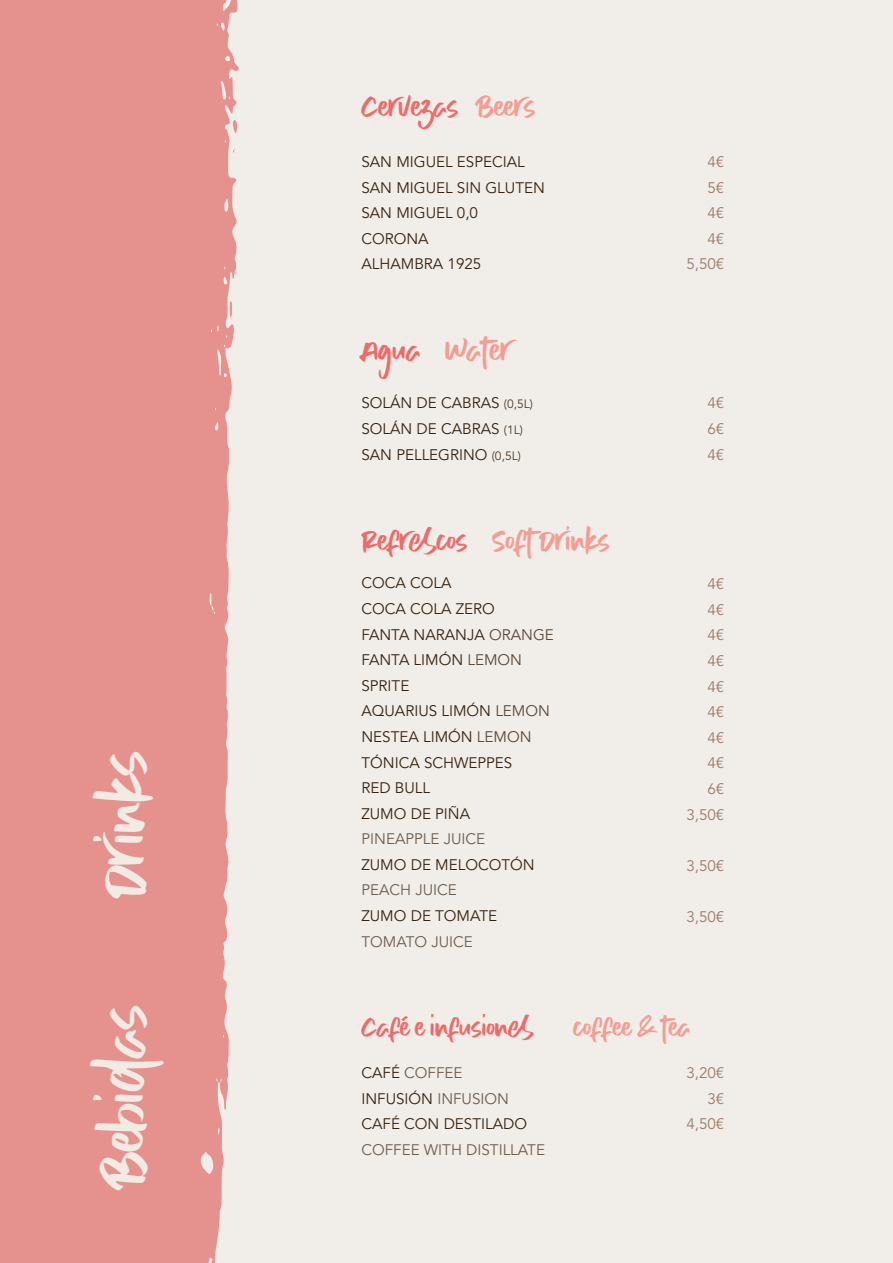
<style>
.page{position:relative;width:893px;height:1263px;background:#f1ede9}
.page>*{position:absolute;margin:0;border:0;box-sizing:border-box;transform-origin:0 0}
.t1{font:47.25px "Hello Mornin";letter-spacing:-.02em;color:#f1ebe4}
.t2{font:24px "Hello Mornin";letter-spacing:-.02em;color:#f49d93}
.t3{font:22.5px "Hello Mornin";letter-spacing:-.02em;color:#f49d93}
.t4{font:22.5px "Hello Mornin";letter-spacing:-.02em;color:#ed6b68}
.t5{font:20.85px "Hello Mornin";letter-spacing:-.02em;color:#ed6b68}
.t6{font:20.85px "Hello Mornin";letter-spacing:-.02em;color:#f49d93}
.t7{font:15.15px/25.7px "Avenir LT Std";color:#362411}
.t8{font:15.15px/25.7px "Avenir LT Std";color:#9d7b69;text-align:right}
.t9{font:15.15px "Avenir LT Std";color:#6e5e4f}
.s1{color:#f49d93}
.s2{color:#ed6b68}
.s3{font-size:12px;color:#4e3923}
.s4{color:#5b4939}
.s5{color:#6e5e4f}
</style>
<div class="page">
<div style="left:0;top:0;width:239px;height:1263px;background:#e5918d"></div>
<svg style="left:232px;top:120px;width:5px;height:13px"></svg>
<svg style="left:230px;top:301px;width:2px;height:17px"></svg>
<svg style="left:233px;top:149px;width:3px;height:4px"></svg>
<img style="left:0;top:890px;width:1px;height:373px">
<h1 class="t1" style="left:95px;top:897px;width:151px;rotate:-90deg">Drinks</h1>
<h1 class="t1" style="left:95px;top:1187px;width:186px;rotate:-90deg">Bebidas</h1>
<h3 class="t4" style="left:361px;top:93px;width:176px">Cervezas <span class="s1">Beers</span></h3>
<p class="t7" style="left:361px;top:149px;width:185px">SAN MIGUEL ESPECIAL<br>SAN MIGUEL SIN GLUTEN<br>SAN MIGUEL 0,0<br>CORONA<br>ALHAMBRA 1925</p>
<h2 class="t2" style="left:361px;top:335px;width:152px"><span class="s2">Agua</span> Water</h2>
<p class="t8" style="left:686px;top:149px;width:40px">4€<br>5€<br>4€<br>4€<br>5,50€</p>
<p class="t7" style="left:361px;top:391px;width:173px">SOLÁN DE CABRAS <span class="s3">(0,5L)<br></span>SOLÁN DE CABRAS <span class="s3">(1L)<br></span>SAN PELLEGRINO <span class="s3">(0,5L)</span></p>
<p class="t8" style="left:707px;top:391px;width:18px;text-align:justify">4€ 6€ 4€</p>
<h3 class="t3" style="left:361px;top:527px;width:250px"><span class="s2">Refrescos</span> Soft Drinks</h3>
<p class="t7" style="left:361px;top:571px;width:194px">COCA COLA<br>COCA COLA ZERO<br>FANTA NARANJA <span class="s4">ORANGE<br></span>FANTA LIMÓN <span class="s4">LEMON<br></span>SPRITE<br>AQUARIUS LIMÓN <span class="s4">LEMON<br></span>NESTEA LIMÓN <span class="s4">LEMON<br></span>TÓNICA SCHWEPPES<br>RED BULL<br>ZUMO DE PIÑA</p>
<p class="t9" style="left:361px;top:830px;width:125px">PINEAPPLE JUICE</p>
<p class="t7" style="left:361px;top:852px;width:175px">ZUMO DE MELOCOTÓN</p>
<p class="t9" style="left:361px;top:881px;width:97px">PEACH JUICE</p>
<p class="t7" style="left:361px;top:903px;width:137px">ZUMO DE TOMATE</p>
<p class="t9" style="left:361px;top:933px;width:113px">TOMATO JUICE</p>
<p class="t8" style="left:686px;top:571px;width:40px">4€<br>4€<br>4€<br>4€<br>4€<br>4€<br>4€<br>4€<br>6€<br>3,50€</p>
<p class="t8" style="left:686px;top:853px;width:40px">3,50€</p>
<p class="t8" style="left:686px;top:904px;width:40px">3,50€</p>
<h3 class="t5" style="left:361px;top:1014px;width:175px">Café e infusiones</h3>
<h3 class="t6" style="left:573px;top:1014px;width:119px">coffee &amp; tea</h3>
<p class="t7" style="left:361px;top:1060px;width:167px">CAFÉ <span class="s5">COFFEE<br></span>INFUSIÓN <span class="s5">INFUSION<br></span>CAFÉ CON DESTILADO</p>
<p class="t9" style="left:361px;top:1141px;width:185px">COFFEE WITH DISTILLATE</p>
<p class="t8" style="left:686px;top:1061px;width:40px">3,20€<br>3€<br>4,50€</p>
</div>
